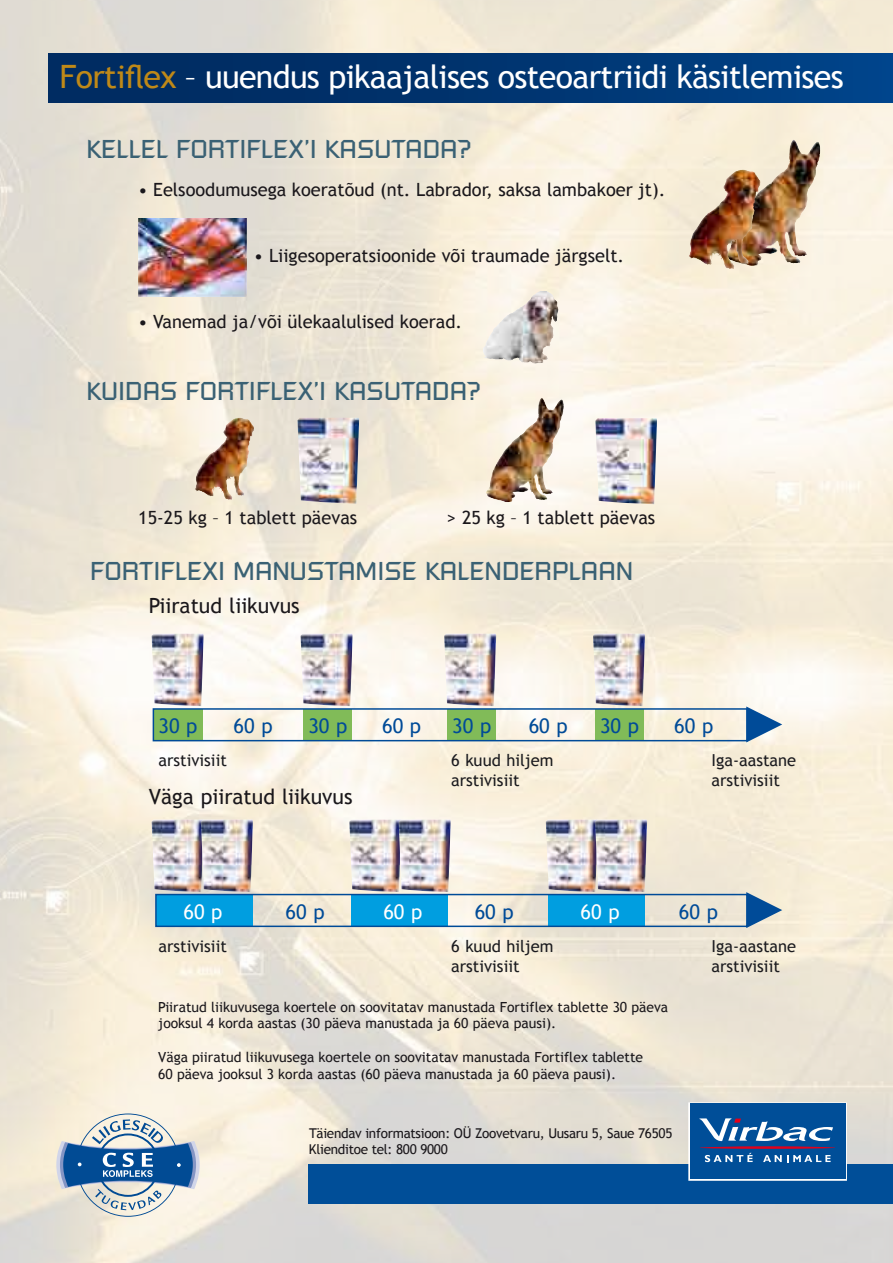
<style>
.page{position:relative;width:893px;height:1263px;background:#fff}
.page>*{position:absolute;margin:0;border:0;box-sizing:border-box;transform-origin:0 0}
.t1{font:32.1px "Trebuchet MS";letter-spacing:-.02em;color:#fff}
.t2{font:25.5px "Russell Square";color:#3a6174}
.t3{font:21px "Trebuchet MS";color:#1a171b}
.t4{font:20.25px "Trebuchet MS";color:#004b98}
.t5{font:20.25px "Trebuchet MS";color:#fff}
.t6{font:18.15px "Trebuchet MS";color:#1a171b}
.t7{font:16.5px/19.8px "Trebuchet MS";color:#1b1b1f}
.t8{font:13.95px/16.6px "Trebuchet MS";color:#1a171b}
.t9{font:13.5px/16.2px "Trebuchet MS";letter-spacing:-.02em;color:#1a171b}
.s1{color:#bf8918}
</style>
<div class="page">
<img style="left:0;top:0;width:893px;height:1263px">
<div style="left:49px;top:53px;width:844px;height:49px;background:linear-gradient(to right,#00285b,#004287)"></div>
<img style="left:152px;top:634px;width:52px;height:72px">
<div style="left:154px;top:710px;width:49px;height:30px;background:#81bb58"></div>
<div style="left:303px;top:710px;width:49px;height:30px;background:#81bb58"></div>
<div style="left:447px;top:710px;width:49px;height:30px;background:#81bb58"></div>
<div style="left:595px;top:710px;width:49px;height:30px;background:#81bb58"></div>
<div style="left:153px;top:708px;width:595px;height:33px;border:2px solid #004b98"></div>
<svg style="left:746px;top:706px;width:36px;height:36px"></svg>
<svg style="left:746px;top:892px;width:36px;height:36px"></svg>
<div style="left:156px;top:895px;width:97px;height:30px;background:#009ee0"></div>
<div style="left:351px;top:895px;width:97px;height:30px;background:#009ee0"></div>
<div style="left:548px;top:895px;width:97px;height:30px;background:#009ee0"></div>
<div style="left:155px;top:894px;width:593px;height:33px;border:2px solid #004b98"></div>
<img style="left:301px;top:634px;width:52px;height:72px">
<img style="left:444px;top:634px;width:52px;height:72px">
<img style="left:593px;top:634px;width:52px;height:72px">
<img style="left:152px;top:819px;width:49px;height:73px">
<img style="left:201px;top:819px;width:52px;height:73px">
<img style="left:349px;top:819px;width:50px;height:73px">
<img style="left:399px;top:819px;width:52px;height:73px">
<img style="left:546px;top:819px;width:49px;height:73px">
<img style="left:595px;top:819px;width:52px;height:73px">
<img style="left:297px;top:418px;width:62px;height:86px">
<img style="left:595px;top:418px;width:62px;height:86px">
<div style="left:308px;top:1164px;width:585px;height:39px;background:#004e98"></div>
<svg style="left:688px;top:1102px;width:159px;height:79px"></svg>
<div style="left:690px;top:1104px;width:155px;height:75px;background:#004e98"></div>
<hr style="left:700px;top:1146px;width:135px;height:3px;background:#e2001a;border-radius:50%">
<svg style="left:699px;top:1118px;width:134px;height:23px"></svg>
<svg style="left:705px;top:1153px;width:48px;height:9px"></svg>
<svg style="left:763px;top:1155px;width:68px;height:7px"></svg>
<img style="left:139px;top:218px;width:108px;height:78px">
<img style="left:483px;top:291px;width:76px;height:73px">
<img style="left:217px;top:477px;width:16px;height:23px">
<img style="left:555px;top:415px;width:8px;height:22px">
<img style="left:810px;top:161px;width:9px;height:26px">
<img style="left:716px;top:241px;width:19px;height:28px">
<svg style="left:56px;top:1113px;width:144px;height:104px;background:#9eb3c4"></svg>
<h1 class="t1" style="left:60px;top:57px;width:786px"><span class="s1">Fortiflex</span> – uuendus pikaajalises osteoartriidi käsitlemises</h1>
<h2 class="t2" style="left:86px;top:134px;width:386px">KELLEL FORTIFLEX’I KASUTADA?</h2>
<h3 class="t6" style="left:138px;top:179px;width:529px">• Eelsoodumusega koeratõud (nt. Labrador, saksa lambakoer jt).</h3>
<h3 class="t6" style="left:254px;top:245px;width:372px">• Liigesoperatsioonide või traumade järgselt.</h3>
<h3 class="t6" style="left:138px;top:310px;width:326px">• Vanemad ja/või ülekaalulised koerad.</h3>
<h2 class="t2" style="left:86px;top:376px;width:16px">KUIDAS</h2>
<h2 class="t2" style="left:186px;top:376px;width:296px">FORTIFLEX’I KASUTADA?</h2>
<h3 class="t6" style="left:138px;top:507px;width:221px">15-25 kg – 1 tablett päevas</h3>
<h3 class="t6" style="left:447px;top:507px;width:210px">&gt; 25 kg – 1 tablett päevas</h3>
<h2 class="t2" style="left:90px;top:555px;width:29px">FORTIFLEXI</h2>
<h2 class="t2" style="left:233px;top:555px;width:18px">MANUSTAMISE</h2>
<h2 class="t2" style="left:425px;top:555px;width:17px">KALENDER</h2>
<h2 class="t2" style="left:552px;top:555px;width:33px">PLAAN</h2>
<h3 class="t3" style="left:149px;top:594px;width:152px">Piiratud liikuvus</h3>
<h3 class="t4" style="left:158px;top:714px;width:41px">30 p</h3>
<h3 class="t4" style="left:234px;top:714px;width:41px">60 p</h3>
<h3 class="t4" style="left:308px;top:714px;width:41px">30 p</h3>
<p class="t7" style="left:159px;top:751px;width:70px">arstivisiit</p>
<p class="t7" style="left:451px;top:751px;width:104px">6 kuud hiljem arstivisiit</p>
<p class="t7" style="left:711px;top:751px;width:86px">Iga-aastane arstivisiit</p>
<h3 class="t4" style="left:382px;top:714px;width:41px">60 p</h3>
<h3 class="t4" style="left:452px;top:714px;width:41px">30 p</h3>
<h3 class="t4" style="left:529px;top:714px;width:41px">60 p</h3>
<h3 class="t4" style="left:600px;top:714px;width:41px">30 p</h3>
<h3 class="t4" style="left:674px;top:714px;width:41px">60 p</h3>
<h3 class="t3" style="left:149px;top:784px;width:205px">Väga piiratud liikuvus</h3>
<h3 class="t5" style="left:183px;top:900px;width:41px">60 p</h3>
<h3 class="t4" style="left:285px;top:900px;width:41px">60 p</h3>
<h3 class="t5" style="left:383px;top:900px;width:41px">60 p</h3>
<h3 class="t4" style="left:475px;top:900px;width:41px">60 p</h3>
<h3 class="t5" style="left:580px;top:900px;width:41px">60 p</h3>
<h3 class="t4" style="left:679px;top:900px;width:41px">60 p</h3>
<p class="t7" style="left:159px;top:936px;width:70px">arstivisiit</p>
<p class="t7" style="left:451px;top:936px;width:104px">6 kuud hiljem arstivisiit</p>
<p class="t7" style="left:711px;top:936px;width:86px">Iga-aastane arstivisiit</p>
<p class="t8" style="left:158px;top:999px;width:512px">Piiratud liikuvusega koertele on soovitatav manustada Fortiflex tablette 30 päeva jooksul 4 korda aastas (30 päeva manustada ja 60 päeva pausi).</p>
<p class="t8" style="left:158px;top:1049px;width:486px">Väga piiratud liikuvusega koertele on soovitatav manustada Fortiflex tablette<br>60 päeva jooksul 3 korda aastas (60 päeva manustada ja 60 päeva pausi).</p>
<p class="t9" style="left:309px;top:1125px;width:365px">Täiendav informatsioon: OÜ Zoovetvaru, Uusaru 5, Saue 76505<br>Klienditoe tel: 800 9000</p>
</div>
